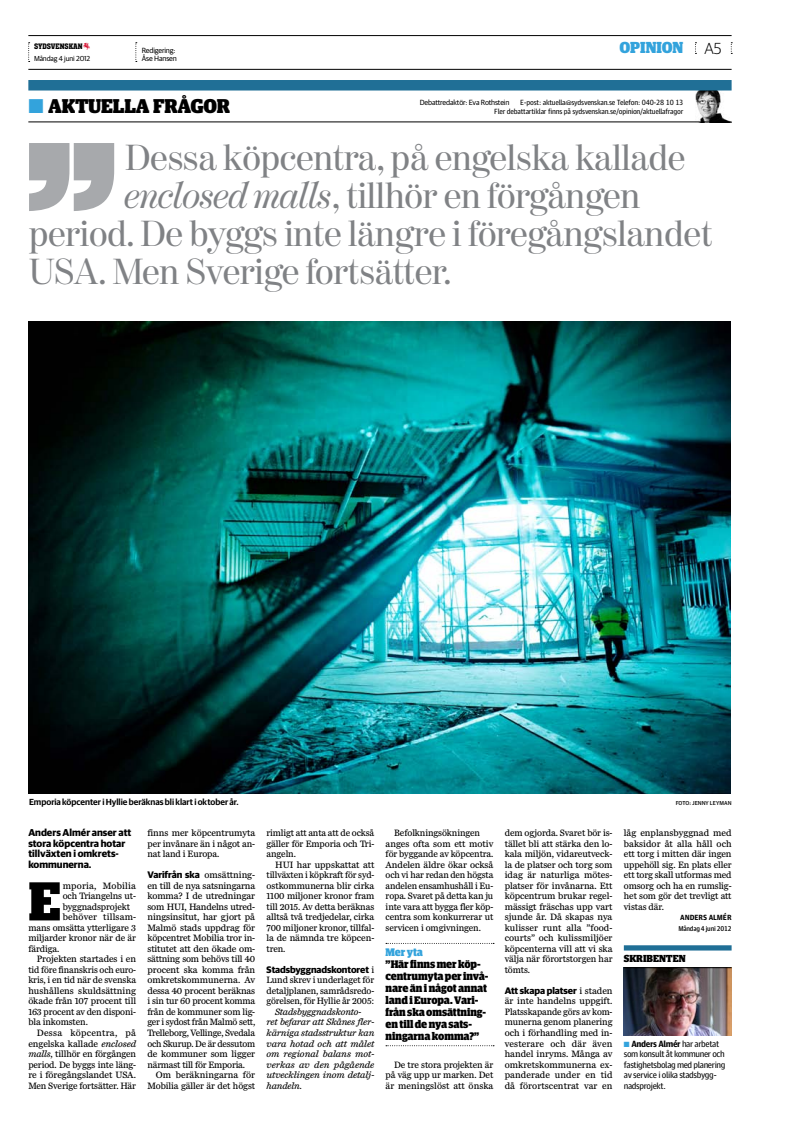
<style>
.page{position:relative;width:794px;height:1126px;background:#fff}
.page>*{position:absolute;margin:0;border:0;box-sizing:border-box;transform-origin:0 0}
._37_Bröd_anfang{font:900 55px "Guardian Compact";color:#000}
._07_Citatrubrik{font:36px "Moderno FB";letter-spacing:-.01em;color:#808285}
._41_Artikelvinjett_S{font:900 20px "Guardian Compact";letter-spacing:-.015em;color:#000}
.zP-header_dpt_small{font:900 16px "Guardian Compact";letter-spacing:-.01em;color:#33a3dc}
.zP-Header_pg_small{font:300 16px "Guardian Sans";color:#000}
._82e_Citat{font:900 11px/12px "Guardian Compact";letter-spacing:-.01em;color:#000}
._82a_Citat_rubrik{font:900 11px "Guardian Compact";letter-spacing:-.015em;color:#33a3dc}
._71_Fakta_vinjett{font:900 10.2px "Guardian Compact";letter-spacing:-.01em;color:#000}
._24_Ingress_liten{font:700 10px/10.5px "Guardian Sans";color:#000}
._31_Bröd_indrag{font:9.5px/10.5px "Miller Daily Three";letter-spacing:-.01em;color:#000;text-align:justify}
._32_Bröd_fet_ingång{font:9.5px/10.5px "Miller Daily Three";letter-spacing:-.01em;color:#000;text-align:justify}
._31_Bröd_indrag-2{font:italic 9.5px/10.5px "Miller Daily Three";letter-spacing:-.005em;color:#000}
._37_Bröd_anfang-2{font:9.5px "Miller Daily Three";letter-spacing:-.01em;color:#000}
._37_Bröd_anfang-3{font:9.5px "Miller Daily Three";letter-spacing:.015em;color:#000}
._75_Fakta_boll_fetin{font:9px/10.5px "Guardian Agate Sans 2";letter-spacing:-.04em;color:#000}
._60_Bildtext{font:600 8.8px "Guardian Sans";color:#000}
.t1{font:8px "Sydsvenskan";color:#000}
.zP-Header_info_R{font:7.5px "Guardian Agate Sans 2";letter-spacing:-.03em;color:#000}
.zP-Header_info_R-2{font:7.5px "Guardian Sans";letter-spacing:-.02em;color:#000}
.Insändarbyline{font:500 7.5px "Guardian Agate Sans";letter-spacing:-.015em;color:#000}
.zP-header_date{font:7.2px "Guardian Sans";letter-spacing:-.02em;color:#000}
.Insändarinfo{font:500 7px "Guardian Agate Sans";letter-spacing:-.03em;color:#000}
._60_Bildtext-2{font:500 5.5px "Guardian Text Sans";color:#000}
.s1{color:#33a3dc}
.s2{font-style:italic}
.s3{font-family:"Guardian Sans";font-weight:700}
.s4{font-family:"Guardian Agate Sans";font-weight:500}
</style>
<div class="page">
<hr style="left:28px;top:35px;width:703px;height:1px;background:#000">
<hr style="left:28px;top:69px;width:703px;height:1px;background:#000">
<svg style="left:28px;top:42px;width:2px;height:20px"></svg>
<svg style="left:135px;top:42px;width:2px;height:20px"></svg>
<img style="left:695px;top:90px;width:36px;height:32px">
<div style="left:28px;top:80px;width:703px;height:10px;background:#206f96"></div>
<hr style="left:28px;top:122px;width:703px;height:1px;background:#000">
<img style="left:28px;top:321px;width:703px;height:472px">
<svg style="left:386px;top:943px;width:108px;height:1px"></svg>
<svg style="left:386px;top:1045px;width:108px;height:1px"></svg>
<svg style="left:29px;top:143px;width:85px;height:68px"></svg>
<img style="left:624px;top:968px;width:107px;height:67px">
<div style="left:624px;top:945px;width:107px;height:5px;background:#206f96"></div>
<hr style="left:624px;top:967px;width:107px;height:1px;background:#000">
<p class="t1" style="left:34px;top:41px;width:50px">SYDSVENSKAN</p>
<p class="zP-header_dpt_small" style="left:619px;top:39px;width:65px">OPINION</p>
<p class="zP-header_date" style="left:34px;top:54px;width:58px">Måndag 4 juni 2012</p>
<p class="zP-Header_info_R-2" style="left:142px;top:46px;width:35px">Redigering:</p>
<p class="zP-Header_info_R-2" style="left:142px;top:54px;width:37px">Åse Hansen</p>
<p class="_41_Artikelvinjett_S" style="left:28px;top:95px;width:203px"><span class="s1">■</span> AKTUELLA FRÅGOR</p>
<p class="zP-Header_info_R-2" style="left:420px;top:98px;width:91px">Debattredaktör: Eva Rothstein</p>
<p class="zP-Header_info_R" style="left:520px;top:98px;width:165px">E-post: aktuella@sydsvenskan.se Telefon: 040-28 10 13</p>
<p class="zP-Header_info_R" style="left:494px;top:106px;width:191px">Fler debattartiklar finns på sydsvenskan.se/opinion/aktuellafragor</p>
<p class="zP-Header_pg_small" style="left:704px;top:39px;width:19px">A5</p>
<p class="_07_Citatrubrik" style="left:125px;top:137px;width:561px">Dessa köpcentra, på engelska kallade</p>
<p class="_07_Citatrubrik" style="left:125px;top:175px;width:516px"><span class="s2">enclosed malls</span>, tillhör en förgången</p>
<p class="_07_Citatrubrik" style="left:29px;top:213px;width:685px">period. De byggs inte längre i föregångslandet</p>
<p class="_07_Citatrubrik" style="left:29px;top:251px;width:424px">USA. Men Sverige fortsätter.</p>
<p class="_60_Bildtext" style="left:29px;top:796px;width:211px">Emporia köpcenter i Hyllie beräknas bli klart i oktober år.</p>
<p class="_60_Bildtext-2" style="left:675px;top:799px;width:57px">FOTO: JENNY LEYMAN</p>
<p class="_24_Ingress_liten" style="left:28px;top:827px;width:105px">Anders Almér anser att stora köpcentra hotar tillväxten i omkrets&shy;kommunerna.</p>
<p class="_37_Bröd_anfang" style="left:28px;top:870px;width:34px">E</p>
<p class="_37_Bröd_anfang-3" style="left:63px;top:880px;width:75px">mporia, Mobilia</p>
<p class="_37_Bröd_anfang-2" style="left:63px;top:890px;width:75px">och Triangelns ut-</p>
<p class="_37_Bröd_anfang-2" style="left:63px;top:901px;width:69px">byggnadsprojekt</p>
<p class="_37_Bröd_anfang-3" style="left:63px;top:911px;width:75px">behöver tillsam-</p>
<p class="_37_Bröd_anfang-2" style="left:28px;top:922px;width:109px">mans omsätta ytterligare 3</p>
<p class="_37_Bröd_anfang-2" style="left:28px;top:932px;width:109px">miljarder kronor när de är</p>
<p class="_37_Bröd_anfang-2" style="left:28px;top:943px;width:32px">färdiga.</p>
<p class="_31_Bröd_indrag" style="left:28px;top:954px;width:109px;text-indent:9px">Projekten startades i en tid före finanskris och euro&shy;kris, i en tid när de svenska hushållens skuldsättning ökade från 107 procent till 163 procent av den disponi&shy;bla inkomsten.</p>
<p class="_31_Bröd_indrag" style="left:28px;top:1027px;width:109px;text-indent:9px">Dessa köpcentra, på engelska kallade <span class="s2">enclosed malls</span>, tillhör en förgången period. De byggs inte läng&shy;re i föregångslandet USA.<br>Men Sverige fortsätter. Här</p>
<p class="_31_Bröd_indrag" style="left:147px;top:828px;width:109px">finns mer köpcentrumyta per invånare än i något an&shy;nat land i Europa.</p>
<p class="_32_Bröd_fet_ingång" style="left:147px;top:870px;width:109px"><span class="s3">Varifrån ska</span> omsättning&shy;en till de nya satsningarna komma? I de utredningar som HUI, Handelns utred&shy;ningsinsitut, har gjort på Malmö stads uppdrag för köpcentret Mobilia tror in&shy;stitutet att den ökade om&shy;sättning som behövs till 40 procent ska komma från omkretskommunerna. Av dessa 40 procent beräknas i sin tur 60 procent komma från de kommuner som lig&shy;ger i sydost från Malmö sett, Trelleborg, Vellinge, Svedala och Skurup. De är dessutom de kommuner som ligger närmast till för Emporia.</p>
<p class="_31_Bröd_indrag" style="left:147px;top:1069px;width:109px;text-align:right">Om beräkningarna för<br>Mobilia gäller är det högst</p>
<p class="_31_Bröd_indrag" style="left:266px;top:828px;width:109px">rimligt att anta att de också gäller för Emporia och Tri&shy;angeln.</p>
<p class="_31_Bröd_indrag" style="left:266px;top:859px;width:109px;text-indent:9px">HUI har uppskattat att tillväxten i köpkraft för syd&shy;ostkommunerna blir cirka 1100 miljoner kronor fram till 2015. Av detta beräknas alltså två tredjedelar, cirka 700 miljoner kronor, tillfal&shy;la de nämnda tre köpcen&shy;tren.</p>
<p class="_32_Bröd_fet_ingång" style="left:266px;top:964px;width:109px"><span class="s3">Stadsbyggnadskontoret</span> i Lund skrev i underlaget för detaljplanen, samrådsredo&shy;görelsen, för Hyllie år 2005:</p>
<p class="_31_Bröd_indrag-2" style="left:266px;top:1006px;width:109px;text-indent:9px">Stadsbyggnadskonto&shy;ret befarar att Skånes fler&shy;kärniga stadsstruktur kan vara hotad och att målet om regional balans mot&shy;verkas av den pågående utvecklingen inom detalj&shy;handeln.</p>
<p class="_31_Bröd_indrag" style="left:386px;top:828px;width:109px;text-align:left;text-indent:9px">Befolkningsökningen anges ofta som ett motiv för byggande av köpcentra.<br>Andelen äldre ökar också och vi har redan den högsta andelen ensamhushåll i Eu&shy;ropa. Svaret på detta kan ju inte vara att bygga fler köp&shy;centra som konkurrerar ut servicen i omgivningen.</p>
<p class="_82a_Citat_rubrik" style="left:386px;top:945px;width:39px">Mer yta</p>
<p class="_82e_Citat" style="left:386px;top:957px;width:104px">”Här finns mer köp&shy;centrumyta per invå&shy;nare än i något annat land i Europa. Vari&shy;från ska omsättning&shy;en till de nya sats&shy;ningarna komma?”</p>
<p class="_31_Bröd_indrag" style="left:386px;top:1059px;width:109px;text-indent:9px">De tre stora projekten är på väg upp ur marken. Det är meningslöst att önska</p>
<p class="_31_Bröd_indrag" style="left:505px;top:828px;width:109px">dem ogjorda. Svaret bör is&shy;tället bli att stärka den lo&shy;kala miljön, vidareutveck&shy;la de platser och torg som idag är naturliga mötes&shy;platser för invånarna. Ett köpcentrum brukar regel&shy;mässigt fräschas upp vart sjunde år. Då skapas nya kulisser runt alla ”food&shy;courts” och kulissmiljöer köpcenterna vill att vi ska välja när förortstorgen har tömts.</p>
<p class="_32_Bröd_fet_ingång" style="left:505px;top:985px;width:109px"><span class="s3">Att skapa platser</span> i staden är inte handelns uppgift.<br>Platsskapande görs av kom&shy;munerna genom planering och i förhandling med in&shy;vesterare och där även handel inryms. Många av omkretskommunerna ex&shy;panderade under en tid då förortscentrat var en</p>
<p class="_32_Bröd_fet_ingång" style="left:624px;top:828px;width:109px">låg enplansbyggnad med baksidor åt alla håll och ett torg i mitten där ingen uppehöll sig. En plats eller ett torg skall utformas med omsorg och ha en rumslig&shy;het som gör det trevligt att vistas där.</p>
<p class="Insändarbyline" style="left:680px;top:913px;width:53px">ANDERS ALMÉR</p>
<p class="Insändarinfo" style="left:678px;top:924px;width:55px">Måndag 4 juni 2012</p>
<p class="_71_Fakta_vinjett" style="left:624px;top:953px;width:63px">SKRIBENTEN</p>
<p class="_75_Fakta_boll_fetin" style="left:624px;top:1037px;width:103px"><span class="s1">■</span> <span class="s4">Anders Almér</span> har arbetat som konsult åt kommuner och fastighetsbolag med planering av service i olika stadsbygg&shy;nadsprojekt.</p>
</div>
